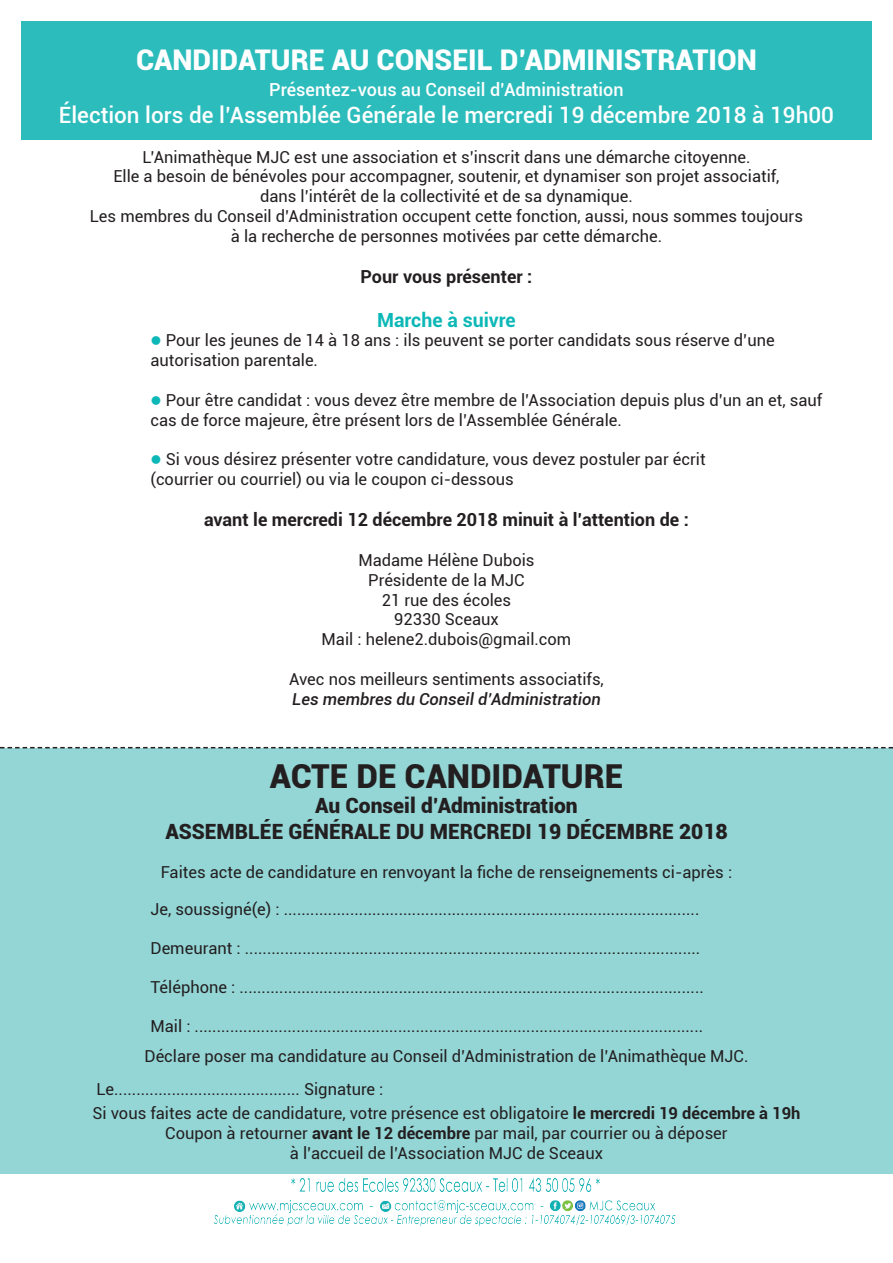
<style>
.page{position:relative;width:893px;height:1263px;background:#fff}
.page>*{position:absolute;margin:0;border:0;box-sizing:border-box;transform-origin:0 0}
.t1{font:900 33px "Roboto";color:#231f20}
.t2{font:900 28.5px "Roboto";color:#fff}
.t3{font:500 22.5px "Roboto";color:#fff}
.t4{font:900 21px/25.5px "Roboto";color:#231f20;text-align:center}
.t5{font:700 19.5px "Roboto";color:#0cb8b7}
.t6{font:700 18px "Roboto";color:#231f20}
.t7{font:500 18px "Roboto";color:#fff}
.t8{font:16.5px/19.8px "Roboto";color:#231f20}
.t9{font:italic 500 16.5px "Roboto";color:#231f20}
.s1{color:#0cb8b7}
.s2{font-weight:700}
</style>
<div class="page">
<div style="left:21px;top:21px;width:851px;height:119px;background:#2dbcbc"></div>
<div style="left:0;top:748px;width:893px;height:426px;background:#94d5d5"></div>
<svg style="left:0;top:747px;width:893px;height:1px"></svg>
<img style="left:213px;top:1178px;width:463px;height:49px">
<h2 class="t2" style="left:136px;top:40px;width:622px">CANDIDATURE AU CONSEIL D’ADMINISTRATION</h2>
<p class="t7" style="left:269px;top:77px;width:356px">Présentez-vous au Conseil d’Administration</p>
<h3 class="t3" style="left:59px;top:99px;width:776px">Élection lors de l’Assemblée Générale le mercredi 19 décembre 2018 à 19h00</h3>
<p class="t8" style="left:90px;top:146px;width:715px;text-align:center">L’Animathèque MJC est une association et s’inscrit dans une démarche citoyenne.<br>Elle a besoin de bénévoles pour accompagner, soutenir, et dynamiser son projet associatif,<br>dans l’intérêt de la collectivité et de sa dynamique.<br>Les membres du Conseil d’Administration occupent cette fonction, aussi, nous sommes toujours à la recherche de personnes motivées par cette démarche.</p>
<p class="t6" style="left:361px;top:264px;width:173px">Pour vous présenter :</p>
<p class="t5" style="left:377px;top:306px;width:140px">Marche à suivre</p>
<p class="t8" style="left:151px;top:330px;width:626px"><span class="s1">●</span> Pour les jeunes de 14 à 18 ans : ils peuvent se porter candidats sous réserve d’une autorisation parentale.</p>
<p class="t8" style="left:151px;top:389px;width:673px"><span class="s1">●</span> Pour être candidat : vous devez être membre de l’Association depuis plus d’un an et, sauf cas de force majeure, être présent lors de l’Assemblée Générale.</p>
<p class="t8" style="left:151px;top:449px;width:557px"><span class="s1">●</span> Si vous désirez présenter votre candidature, vous devez postuler par écrit (courrier ou courriel) ou via le coupon ci-dessous</p>
<p class="t6" style="left:204px;top:507px;width:486px">avant le mercredi 12 décembre 2018 minuit à l’attention de :</p>
<p class="t8" style="left:322px;top:549px;width:251px;text-align:center">Madame Hélène Dubois<br>Présidente de la MJC<br>21 rue des écoles<br>92330 Sceaux<br>Mail : helene2.dubois@gmail.com</p>
<p class="t8" style="left:289px;top:668px;width:316px">Avec nos meilleurs sentiments associatifs,</p>
<p class="t9" style="left:292px;top:687px;width:310px">Les membres du Conseil d’Administration</p>
<h1 class="t1" style="left:270px;top:753px;width:355px">ACTE DE CANDIDATURE</h1>
<p class="t4" style="left:165px;top:792px;width:564px">Au Conseil d’Administration<br>ASSEMBLÉE GÉNÉRALE DU MERCREDI 19 DÉCEMBRE 2018</p>
<p class="t8" style="left:151px;top:854px;width:583px;line-height:36.3px;text-indent:10px">Faites acte de candidature en renvoyant la fiche de renseignements ci-après :<br>Je, soussigné(e) : ..............................................................................................</p>
<p class="t8" style="left:151px;top:937px;width:551px">Demeurant : .......................................................................................................</p>
<p class="t8" style="left:151px;top:976px;width:555px">Téléphone : .........................................................................................................</p>
<p class="t8" style="left:144px;top:1010px;width:605px;line-height:30px;text-indent:6px">Mail : ...................................................................................................................<br>Déclare poser ma candidature au Conseil d’Administration de l’Animathèque MJC.</p>
<p class="t8" style="left:92px;top:1076px;width:710px;line-height:24.3px">Le.......................................... Signature :<br>Si vous faites acte de candidature, votre présence est obligatoire <span class="s2">le mercredi 19 décembre à 19h</span></p>
<p class="t8" style="left:165px;top:1123px;width:564px;text-align:center">Coupon à retourner <span class="s2">avant le 12 décembre</span> par mail, par courrier ou à déposer à l’accueil de l’Association MJC de Sceaux</p>
</div>
